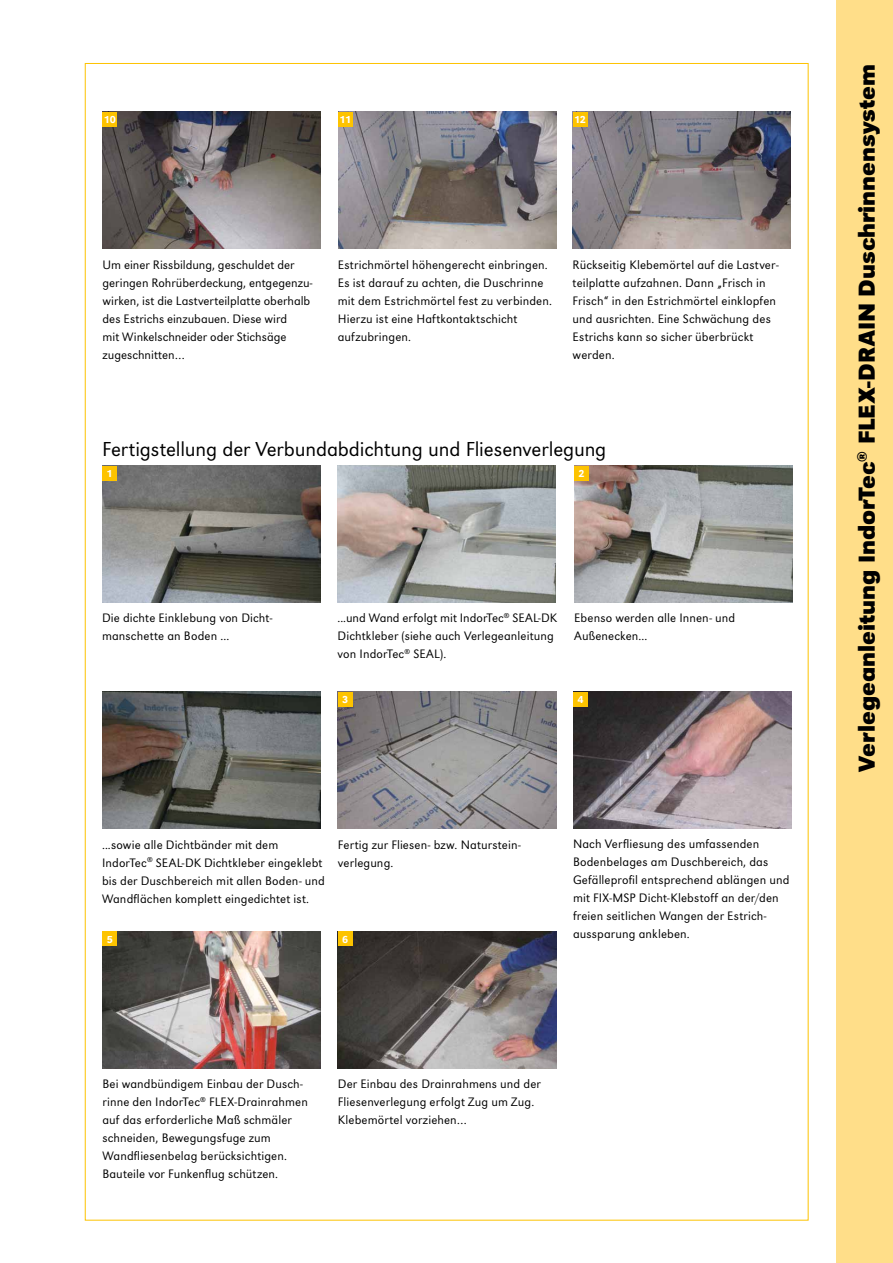
<style>
.page{position:relative;width:893px;height:1263px;background:#fff}
.page>*{position:absolute;margin:0;border:0;box-sizing:border-box;transform-origin:0 0}
.t1{font:700 24px "URW Grotesk T";color:#000}
.t2{font:21px "URW Grotesk T Ligh";letter-spacing:-.005em;color:#000}
.t3{font:12.75px/18px "URW Grotesk T Ligh";letter-spacing:.01em;color:#000}
.t4{font:500 10.5px "URW Grotesk T";color:#fff}
</style>
<div class="page">
<div style="left:837px;top:0;width:56px;height:1263px;background:#ffde89"></div>
<img style="left:573px;top:112px;width:218px;height:137px">
<div style="left:573px;top:112px;width:14px;height:15px;background:#fdc300"></div>
<img style="left:103px;top:112px;width:218px;height:137px">
<img style="left:338px;top:112px;width:218px;height:137px">
<div style="left:103px;top:112px;width:14px;height:15px;background:#fdc300"></div>
<div style="left:338px;top:112px;width:15px;height:15px;background:#fdc300"></div>
<img style="left:574px;top:465px;width:218px;height:137px">
<img style="left:102px;top:691px;width:218px;height:137px">
<div style="left:574px;top:466px;width:15px;height:14px;background:#fdc300"></div>
<img style="left:338px;top:692px;width:218px;height:136px">
<div style="left:338px;top:692px;width:15px;height:14px;background:#fdc300"></div>
<img style="left:102px;top:465px;width:218px;height:137px">
<img style="left:338px;top:465px;width:218px;height:137px">
<div style="left:102px;top:466px;width:15px;height:14px;background:#fdc300"></div>
<img style="left:573px;top:691px;width:218px;height:137px">
<div style="left:573px;top:691px;width:15px;height:15px;background:#fdc300"></div>
<img style="left:102px;top:931px;width:219px;height:137px">
<div style="left:102px;top:931px;width:15px;height:15px;background:#fdc300"></div>
<img style="left:338px;top:931px;width:218px;height:137px">
<div style="left:338px;top:931px;width:15px;height:15px;background:#fdc300"></div>
<p class="t4" style="left:104px;top:114px;width:14px">10</p>
<p class="t4" style="left:339px;top:114px;width:13px">11</p>
<p class="t4" style="left:574px;top:114px;width:13px">12</p>
<p class="t3" style="left:103px;top:255px;width:212px">Um einer Rissbildung, geschuldet der geringen Rohrüberdeckung, entgegenzu&shy;wirken, ist die Lastverteilplatte oberhalb des Estrichs einzubauen. Diese wird<br>mit Winkelschneider oder Stichsäge zugeschnitten…</p>
<p class="t3" style="left:338px;top:255px;width:216px">Estrichmörtel höhengerecht einbringen.<br>Es ist darauf zu achten, die Duschrinne mit dem Estrichmörtel fest zu verbinden.<br>Hierzu ist eine Haftkontaktschicht aufzubringen.</p>
<p class="t3" style="left:573px;top:255px;width:208px">Rückseitig Klebemörtel auf die Lastver&shy;teilplatte aufzahnen. Dann „Frisch in Frisch“ in den Estrichmörtel einklopfen und ausrichten. Eine Schwächung des Estrichs kann so sicher überbrückt werden.</p>
<h2 class="t2" style="left:102px;top:437px;width:506px">Fertigstellung der Verbundabdichtung und Fliesenverlegung</h2>
<p class="t4" style="left:106px;top:467px;width:8px">1</p>
<p class="t4" style="left:579px;top:467px;width:8px">2</p>
<p class="t3" style="left:102px;top:609px;width:172px">Die dichte Einklebung von Dicht&shy;manschette an Boden ...</p>
<p class="t3" style="left:338px;top:609px;width:221px">...und Wand erfolgt mit IndorTec<sup>®</sup> SEAL-DK<br>Dichtkleber (siehe auch Verlegeanleitung von IndorTec<sup>®</sup> SEAL).</p>
<p class="t4" style="left:342px;top:693px;width:8px">3</p>
<p class="t3" style="left:574px;top:609px;width:162px">Ebenso werden alle Innen- und<br>Außenecken...</p>
<p class="t4" style="left:577px;top:693px;width:8px">4</p>
<p class="t3" style="left:102px;top:835px;width:224px">...sowie alle Dichtbänder mit dem IndorTec<sup>®</sup> SEAL-DK Dichtkleber eingeklebt bis der Duschbereich mit allen Boden- und Wandflächen komplett eingedichtet ist.</p>
<p class="t4" style="left:107px;top:933px;width:8px">5</p>
<p class="t3" style="left:338px;top:835px;width:184px">Fertig zur Fliesen- bzw. Naturstein&shy;verlegung.</p>
<p class="t4" style="left:342px;top:933px;width:8px">6</p>
<p class="t3" style="left:573px;top:835px;width:218px">Nach Verfliesung des umfassenden Bodenbelages am Duschbereich, das Gefälleprofil entsprechend ablängen und mit FIX-MSP Dicht-Klebstoff an der/den freien seitlichen Wangen der Estrich&shy;aussparung ankleben.</p>
<p class="t3" style="left:102px;top:1075px;width:207px">Bei wandbündigem Einbau der Dusch&shy;rinne den IndorTec<sup>®</sup> FLEX-Drainrahmen auf das erforderliche Maß schmäler schneiden, Bewegungsfuge zum Wandfliesenbelag berücksichtigen.<br>Bauteile vor Funkenflug schützen.</p>
<p class="t3" style="left:338px;top:1075px;width:204px">Der Einbau des Drainrahmens und der<br>Fliesenverlegung erfolgt Zug um Zug.<br>Klebemörtel vorziehen…</p>
<h1 class="t1" style="left:853px;top:772px;width:709px;rotate:-90deg">Verlegeanleitung IndorTec<sup>®</sup> FLEX-DRAIN Duschrinnensystem</h1>
</div>
